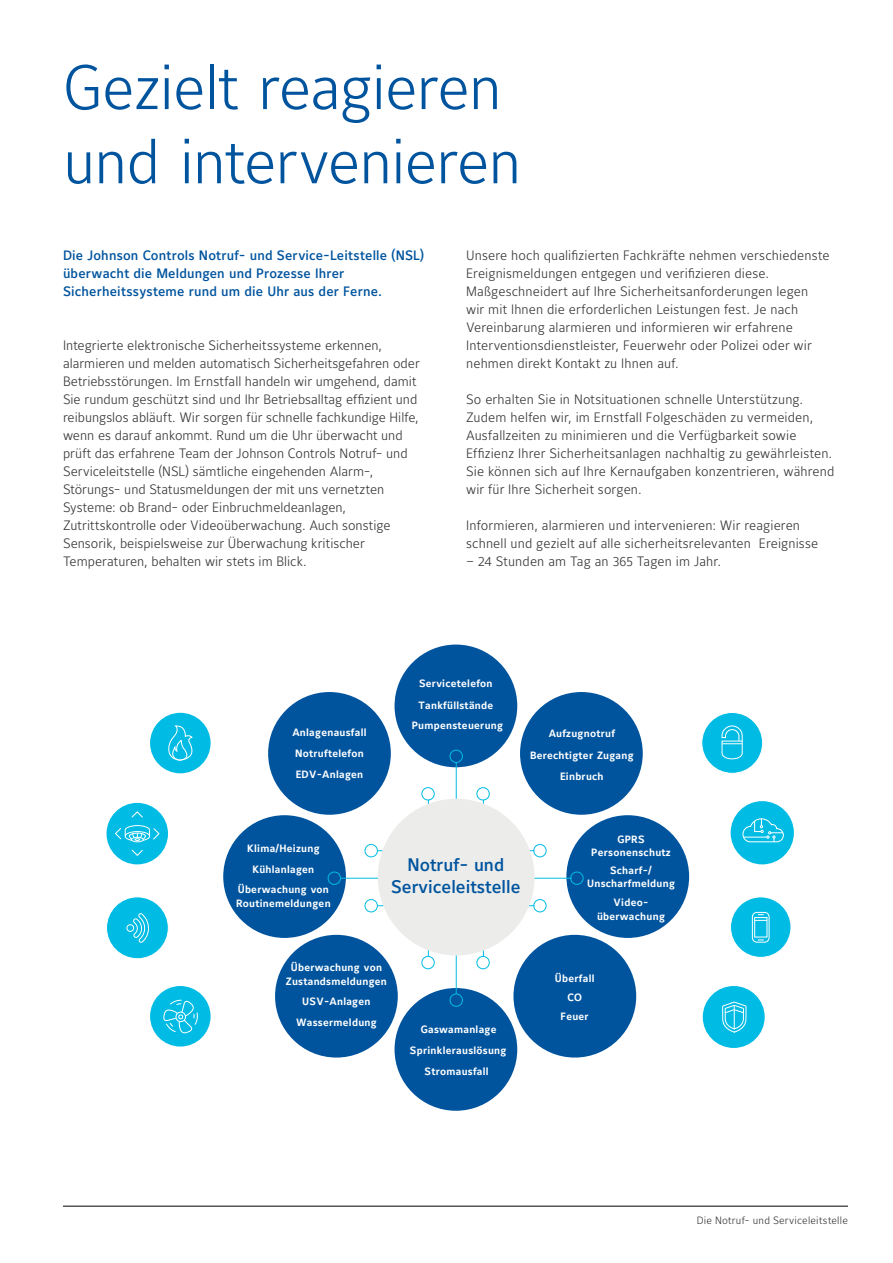
<style>
.page{position:relative;width:893px;height:1263px;background:#fff}
.page>*{position:absolute;margin:0;border:0;box-sizing:border-box;transform-origin:0 0}
.t1{font:300 61.8px/74.2px "Maurea Jci Lf ML";letter-spacing:-.015em;color:#00549e}
.t2{font:500 18px/22.5px "Maurea Jci Lf ML";color:#00549e;text-align:center}
.t3{font:300 13.5px/18px "Maurea Jci Lf ML";letter-spacing:.005em;color:#333334}
.t4{font:500 13.5px/18px "Maurea Jci Lf ML";letter-spacing:.015em;color:#00549e}
.t5{font:700 10.5px/13.5px "Maurea Jci Lf ML";letter-spacing:.025em;color:#fff;text-align:center}
.t6{font:300 10.5px "Maurea Jci Lf ML";letter-spacing:.02em;color:#333334}
</style>
<div class="page">
<div style="left:395px;top:644px;width:122px;height:123px;background:#00549e;border-radius:50%"></div>
<div style="left:520px;top:692px;width:123px;height:123px;background:#00549e;border-radius:50%"></div>
<div style="left:268px;top:692px;width:123px;height:123px;background:#00549e;border-radius:50%"></div>
<div style="left:223px;top:815px;width:123px;height:123px;background:#00549e;border-radius:50%"></div>
<div style="left:566px;top:815px;width:123px;height:123px;background:#00549e;border-radius:50%"></div>
<div style="left:513px;top:935px;width:123px;height:122px;background:#00549e;border-radius:50%"></div>
<div style="left:395px;top:988px;width:122px;height:123px;background:#00549e;border-radius:50%"></div>
<div style="left:275px;top:935px;width:123px;height:122px;background:#00549e;border-radius:50%"></div>
<hr style="left:340px;top:878px;width:232px;height:1px;background:#00bce4">
<hr style="left:456px;top:762px;width:1px;height:232px;background:#00bce4">
<hr style="left:428px;top:800px;width:1px;height:157px;background:#00bce4">
<hr style="left:483px;top:800px;width:1px;height:157px;background:#00bce4">
<hr style="left:377px;top:850px;width:157px;height:1px;background:#00bce4">
<hr style="left:377px;top:905px;width:157px;height:1px;background:#00bce4">
<div style="left:365px;top:844px;width:13px;height:13px;border:1px solid #00bce4;border-radius:50%"></div>
<div style="left:533px;top:844px;width:13px;height:13px;border:1px solid #00bce4;border-radius:50%"></div>
<div style="left:365px;top:899px;width:13px;height:13px;border:1px solid #00bce4;border-radius:50%"></div>
<div style="left:533px;top:899px;width:13px;height:13px;border:1px solid #00bce4;border-radius:50%"></div>
<div style="left:476px;top:787px;width:14px;height:13px;border:1px solid #00bce4;border-radius:50%"></div>
<div style="left:450px;top:750px;width:13px;height:13px;border:1px solid #00bce4;border-radius:50%"></div>
<div style="left:450px;top:993px;width:13px;height:14px;border:1px solid #00bce4;border-radius:50%"></div>
<div style="left:328px;top:872px;width:13px;height:13px;border:1px solid #00bce4;border-radius:50%"></div>
<div style="left:570px;top:872px;width:13px;height:13px;border:1px solid #00bce4;border-radius:50%"></div>
<div style="left:476px;top:956px;width:14px;height:13px;border:1px solid #00bce4;border-radius:50%"></div>
<div style="left:421px;top:787px;width:14px;height:13px;border:1px solid #00bce4;border-radius:50%"></div>
<div style="left:421px;top:956px;width:14px;height:13px;border:1px solid #00bce4;border-radius:50%"></div>
<div style="left:378px;top:799px;width:157px;height:156px;background:#ececea;border-radius:50%"></div>
<div style="left:730px;top:897px;width:61px;height:60px;background:#00bce4;border-radius:50%"></div>
<div style="left:730px;top:896px;width:61px;height:62px;border:1px solid #fff;border-radius:50%"></div>
<div style="left:752px;top:912px;width:17px;height:30px;border:1px solid #fff;border-radius:5px"></div>
<div style="left:754px;top:917px;width:13px;height:20px;border:1px solid #fff"></div>
<svg style="left:755px;top:914px;width:12px;height:7px"></svg>
<div style="left:731px;top:801px;width:63px;height:63px;background:#00bce4;border-radius:50%"></div>
<svg style="left:742px;top:818px;width:42px;height:25px"></svg>
<div style="left:702px;top:712px;width:61px;height:61px;background:#00bce4;border-radius:50%"></div>
<div style="left:701px;top:712px;width:62px;height:62px;border:1px solid #fff;border-radius:50%"></div>
<svg style="left:721px;top:725px;width:22px;height:35px"></svg>
<div style="left:703px;top:986px;width:62px;height:62px;background:#00bce4;border-radius:50%"></div>
<svg style="left:722px;top:1001px;width:25px;height:32px"></svg>
<div style="left:107px;top:897px;width:61px;height:62px;background:#00bce4;border-radius:50%"></div>
<div style="left:106px;top:896px;width:63px;height:63px;border:1px solid #fff;border-radius:50%"></div>
<svg style="left:132px;top:913px;width:17px;height:30px"></svg>
<div style="left:126px;top:924px;width:8px;height:8px;border:1px solid #fff;border-radius:50%"></div>
<div style="left:107px;top:803px;width:61px;height:61px;background:#00bce4;border-radius:50%"></div>
<div style="left:131px;top:837px;width:13px;height:5px;border:1px solid #fff;border-radius:50%"></div>
<svg style="left:131px;top:849px;width:12px;height:7px"></svg>
<svg style="left:131px;top:811px;width:12px;height:7px"></svg>
<svg style="left:115px;top:825px;width:45px;height:16px"></svg>
<div style="left:150px;top:986px;width:61px;height:60px;background:#00bce4;border-radius:50%"></div>
<svg style="left:163px;top:1000px;width:35px;height:34px"></svg>
<div style="left:150px;top:713px;width:61px;height:60px;background:#00bce4;border-radius:50%"></div>
<svg style="left:168px;top:725px;width:25px;height:36px"></svg>
<hr style="left:63px;top:1206px;width:785px;height:1px;background:#000">
<h1 class="t1" style="left:63px;top:49px;width:460px">Gezielt reagieren und intervenieren</h1>
<p class="t4" style="left:63px;top:246px;width:363px">Die Johnson Controls Notruf- und Service-Leitstelle (NSL) überwacht die Meldungen und Prozesse Ihrer<br>Sicherheitssysteme rund um die Uhr aus der Ferne.</p>
<p class="t3" style="left:63px;top:336px;width:358px">Integrierte elektronische Sicherheitssysteme erkennen, alarmieren und melden automatisch Sicherheitsgefahren oder Betriebsstörungen. Im Ernstfall handeln wir umgehend, damit Sie rundum geschützt sind und Ihr Betriebsalltag effizient und reibungslos abläuft. Wir sorgen für schnelle fachkundige Hilfe, wenn es darauf ankommt. Rund um die Uhr überwacht und prüft das erfahrene Team der Johnson Controls Notruf- und Serviceleitstelle (NSL) sämtliche eingehenden Alarm-, Störungs- und Statusmeldungen der mit uns vernetzten Systeme: ob Brand- oder Einbruchmeldeanlagen, Zutrittskontrolle oder Videoüberwachung. Auch sonstige Sensorik, beispielsweise zur Überwachung kritischer Temperaturen, behalten wir stets im Blick.</p>
<p class="t3" style="left:466px;top:246px;width:365px">Unsere hoch qualifizierten Fachkräfte nehmen verschiedenste Ereignismeldungen entgegen und verifizieren diese.<br>Maßgeschneidert auf Ihre Sicherheitsanforderungen legen wir mit Ihnen die erforderlichen Leistungen fest. Je nach Vereinbarung alarmieren und informieren wir erfahrene Interventionsdienstleister, Feuerwehr oder Polizei oder wir nehmen direkt Kontakt zu Ihnen auf.</p>
<p class="t3" style="left:466px;top:390px;width:370px">So erhalten Sie in Notsituationen schnelle Unterstützung.<br>Zudem helfen wir, im Ernstfall Folgeschäden zu vermeiden, Ausfallzeiten zu minimieren und die Verfügbarkeit sowie Effizienz Ihrer Sicherheitsanlagen nachhaltig zu gewährleisten.<br>Sie können sich auf Ihre Kernaufgaben konzentrieren, während wir für Ihre Sicherheit sorgen.</p>
<p class="t3" style="left:466px;top:516px;width:354px">Informieren, alarmieren und intervenieren: Wir reagieren schnell und gezielt auf alle sicherheitsrelevanten Ereignisse</p>
<p class="t3" style="left:466px;top:552px;width:256px">– 24 Stunden am Tag an 365 Tagen im Jahr.</p>
<p class="t5" style="left:292px;top:722px;width:76px;line-height:21.1px;text-align:left">Anlagenausfall<br>Notruftelefon</p>
<p class="t5" style="left:296px;top:768px;width:69px">EDV-Anlagen</p>
<p class="t5" style="left:419px;top:672px;width:76px;line-height:22px;text-align:left">Servicetelefon<br>Tankfüllstände</p>
<p class="t5" style="left:412px;top:719px;width:93px">Pumpensteuerung</p>
<p class="t5" style="left:530px;top:723px;width:105px;line-height:21.1px">Aufzugnotruf<br>Berechtigter Zugang<br>Einbruch</p>
<p class="t5" style="left:247px;top:841px;width:74px">Klima/Heizung</p>
<p class="t5" style="left:252px;top:863px;width:63px">Kühlanlagen</p>
<p class="t5" style="left:236px;top:883px;width:96px;text-align:left">Überwachung von<br>Routinemeldungen</p>
<h2 class="t2" style="left:391px;top:853px;width:131px">Notruf- und<br>Serviceleitstelle</h2>
<p class="t5" style="left:286px;top:961px;width:103px">Überwachung von<br>Zustandsmeldungen</p>
<p class="t5" style="left:302px;top:995px;width:70px">USV-Anlagen</p>
<p class="t5" style="left:296px;top:1016px;width:82px">Wassermeldung</p>
<p class="t5" style="left:421px;top:1023px;width:77px">Gaswamanlage</p>
<p class="t5" style="left:425px;top:1064px;width:66px">Stromausfall</p>
<p class="t5" style="left:410px;top:1044px;width:98px">Sprinklerauslösung</p>
<p class="t5" style="left:591px;top:832px;width:81px">GPRS<br>Personenschutz</p>
<p class="t5" style="left:587px;top:863px;width:89px">Scharf-/<br>Unscharfmeldung</p>
<p class="t5" style="left:597px;top:896px;width:69px">Video&shy;überwachung</p>
<p class="t5" style="left:555px;top:968px;width:41px;line-height:19.8px">Überfall<br>CO</p>
<p class="t5" style="left:561px;top:1009px;width:30px">Feuer</p>
<p class="t6" style="left:697px;top:1214px;width:153px">Die Notruf- und Serviceleitstelle</p>
</div>
